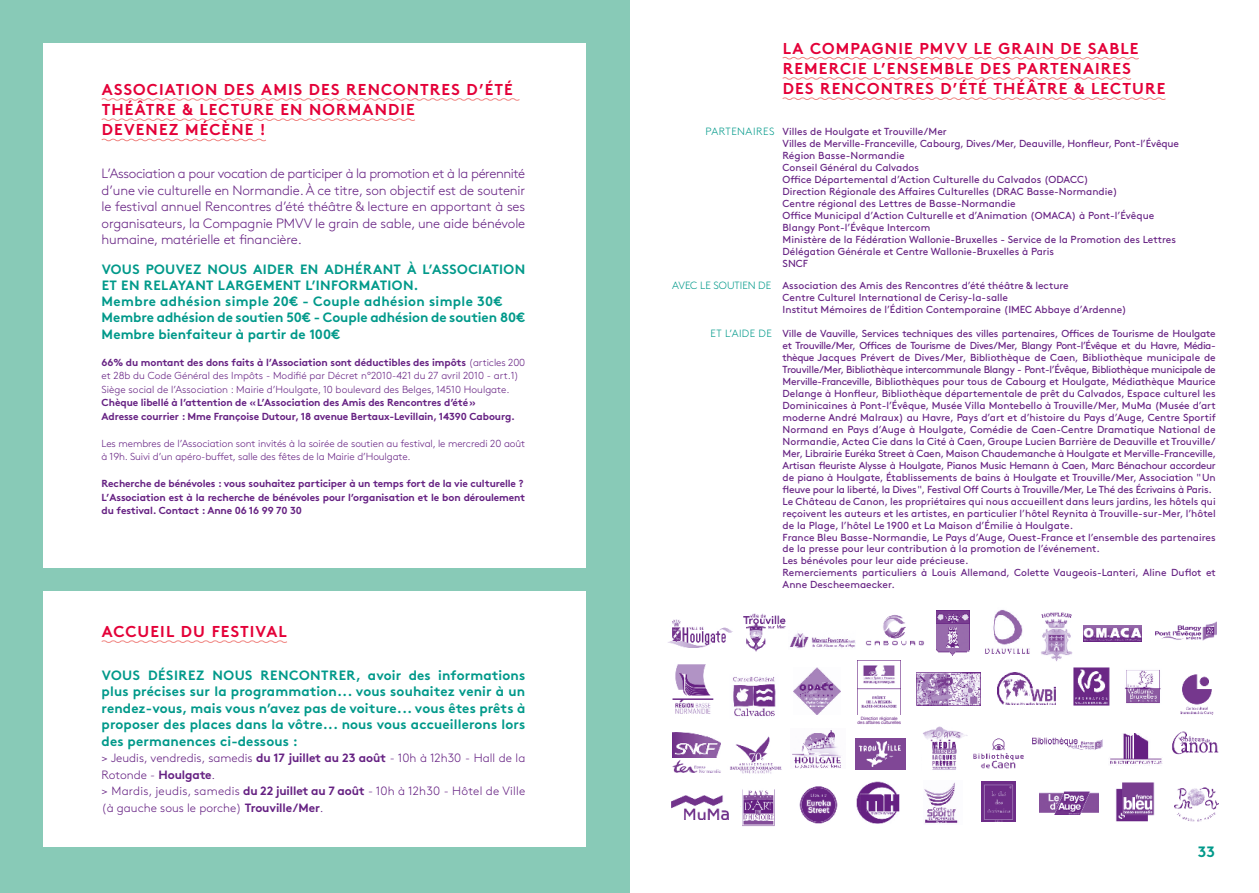
<style>
.page{position:relative;width:1259px;height:893px;background:#fff}
.page>*{position:absolute;margin:0;border:0;box-sizing:border-box;transform-origin:0 0}
.t1{font:700 15.75px/20.2px "Brown";letter-spacing:.07em;color:#e40038}
.t2{font:700 15px "Brown";color:#00998a}
.t3{font:700 13.5px/16.5px "Brown";letter-spacing:.01em;color:#00998a}
.t4{font:300 13.5px/16.5px "Brown";letter-spacing:-.01em;color:#652082;text-align:justify}
.t5{font:300 12px/16.5px "Brown";color:#652082}
.t6{font:300 10.5px "Brown";letter-spacing:.04em;color:#00998a}
.t7{font:300 10.5px "Brown";color:#00998a}
.t8{font:10.2px/12px "Brown";color:#652082}
.t9{font:300 10.2px/13.5px "Brown";letter-spacing:-.005em;color:#652082}
.t10{font:700 10.2px/13.5px "Brown";letter-spacing:-.01em;color:#652082}
.t11{font:4.5px/4.5px "Helvetica";letter-spacing:-.01em;color:#652082;text-align:center}
.s1{font-weight:700}
</style>
<div class="page">
<div style="left:0;top:0;width:629px;height:893px;background:#88cab7"></div>
<div style="left:43px;top:43px;width:543px;height:525px;background:#fff"></div>
<div style="left:43px;top:591px;width:543px;height:255px;background:#fff"></div>
<svg style="left:101px;top:98px;width:419px;height:3px"></svg>
<svg style="left:101px;top:118px;width:314px;height:3px"></svg>
<svg style="left:101px;top:138px;width:165px;height:4px"></svg>
<svg style="left:101px;top:640px;width:186px;height:3px"></svg>
<svg style="left:782px;top:56px;width:357px;height:4px"></svg>
<svg style="left:782px;top:77px;width:349px;height:3px"></svg>
<svg style="left:782px;top:97px;width:384px;height:3px"></svg>
<img style="left:668px;top:620px;width:65px;height:27px">
<img style="left:743px;top:613px;width:43px;height:39px">
<img style="left:937px;top:610px;width:33px;height:45px">
<img style="left:865px;top:614px;width:59px;height:32px">
<img style="left:984px;top:609px;width:46px;height:45px">
<img style="left:789px;top:633px;width:66px;height:15px">
<img style="left:1084px;top:625px;width:57px;height:16px">
<img style="left:733px;top:677px;width:43px;height:40px">
<img style="left:793px;top:667px;width:47px;height:48px">
<img style="left:858px;top:665px;width:42px;height:43px">
<img style="left:916px;top:673px;width:65px;height:33px">
<img style="left:997px;top:673px;width:58px;height:32px">
<img style="left:1073px;top:667px;width:37px;height:39px">
<img style="left:1124px;top:670px;width:37px;height:34px">
<img style="left:673px;top:732px;width:48px;height:25px">
<img style="left:672px;top:760px;width:49px;height:13px">
<img style="left:792px;top:730px;width:49px;height:39px">
<img style="left:855px;top:738px;width:51px;height:31px">
<img style="left:973px;top:738px;width:51px;height:31px">
<img style="left:1032px;top:737px;width:71px;height:13px">
<img style="left:1110px;top:734px;width:52px;height:31px">
<img style="left:1172px;top:731px;width:46px;height:23px">
<img style="left:1174px;top:787px;width:44px;height:35px">
<img style="left:1116px;top:782px;width:39px;height:40px">
<img style="left:1039px;top:792px;width:59px;height:23px">
<img style="left:981px;top:781px;width:34px;height:41px">
<img style="left:924px;top:782px;width:34px;height:42px">
<img style="left:857px;top:782px;width:42px;height:41px">
<img style="left:799px;top:786px;width:39px;height:38px">
<img style="left:742px;top:789px;width:33px;height:37px">
<img style="left:672px;top:796px;width:56px;height:23px">
<img style="left:672px;top:664px;width:42px;height:50px">
<img style="left:1155px;top:622px;width:61px;height:19px">
<img style="left:1180px;top:674px;width:34px;height:41px">
<img style="left:923px;top:726px;width:45px;height:44px">
<img style="left:1041px;top:612px;width:32px;height:50px">
<img style="left:730px;top:736px;width:52px;height:38px">
<h1 class="t1" style="left:102px;top:78px;width:413px">ASSOCIATION DES AMIS DES RENCONTRES D’ÉTÉ<br>TH ÉÂTRE &amp; LECTURE EN NORMANDIE<br>Devene</h1>
<h1 class="t1" style="left:169px;top:118px;width:29px">z méc</h1>
<h1 class="t1" style="left:222px;top:118px;width:19px">ène</h1>
<h1 class="t1" style="left:260px;top:118px;width:7px">!</h1>
<p class="t4" style="left:102px;top:164px;width:425px">L’Association a pour vocation de participer à la promotion et à la pérennité d’une vie culturelle en Normandie. À ce titre, son objectif est de soutenir le festival annuel Rencontres d’été théâtre &amp; lecture en apportant à ses organisateurs, la Compagnie PMVV le grain de sable, une aide bénévole humaine, matérielle et financière.</p>
<h3 class="t3" style="left:102px;top:259px;width:20px">Vous</h3>
<h3 class="t3" style="left:146px;top:259px;width:11px">pouve</h3>
<h3 class="t3" style="left:193px;top:259px;width:25px">z nous</h3>
<h3 class="t3" style="left:253px;top:259px;width:10px">aider</h3>
<h3 class="t3" style="left:300px;top:259px;width:65px">en adhérant</h3>
<h3 class="t3" style="left:407px;top:259px;width:45px">à l’Association</h3>
<h3 class="t3" style="left:102px;top:276px;width:52px">etenrela</h3>
<h3 class="t3" style="left:178px;top:276px;width:19px">yant</h3>
<h3 class="t3" style="left:218px;top:276px;width:11px">largement</h3>
<h3 class="t3" style="left:305px;top:276px;width:44px">l’in formation</h3>
<h3 class="t3" style="left:102px;top:276px;width:425px;text-indent:312px">.<br>Membre adhésion simple 20€ - Couple adhésion simple 30€ Membre adhésion de soutien 50€ - Couple adhésion de soutien 80€ Membre bienfaiteur à partir de 100€</h3>
<p class="t9" style="left:102px;top:355px;width:425px"><span class="s1">66% du montant des dons faits à l’Association sont déductibles des impôts</span> (articles 200 et 28b du Code Général des I mpôts - Modifié par Décret n°2010-421 du 27 avril 2010 - art.1)<br>Siège social de l’Association : Mairie d’Houlgate, 10 boulevard des Belges, 14510 Houlgate.</p>
<p class="t10" style="left:102px;top:395px;width:415px">Chèque libellé à l’attention de «L’Association des Amis des Rencontres d’été»<br>Adresse courrier : Mme Françoise Dutour, 18 avenue Bertaux-Levillain, 14390 Cabourg.</p>
<p class="t9" style="left:102px;top:436px;width:425px">Les membres de l’Association sont invités à la soirée de soutien au festival, le mercredi 20 août à 19h. Suivi d’un apéro-buffet, salle des fêtes de la Mairie d’Houlgate.</p>
<p class="t10" style="left:102px;top:476px;width:425px">Recherche de bénévoles : vous souhaitez participer à un temps fort de la vie culturelle ?<br>L’Association est à la recherche de bénévoles pour l’organisation et le bon déroulement du festival. Contact : Anne 06 16 99 70 30</p>
<h1 class="t1" style="left:102px;top:620px;width:187px">ACCUEIL DU FESTIVAL</h1>
<h3 class="t3" style="left:102px;top:665px;width:20px">Vous</h3>
<h3 class="t3" style="left:148px;top:665px;width:9px">désire</h3>
<h3 class="t3" style="left:196px;top:665px;width:27px">z nous</h3>
<h3 class="t3" style="left:261px;top:665px;width:11px">rencontrer</h3>
<p class="t3" style="left:102px;top:665px;width:425px;text-align:justify;text-indent:254px">, avoir des informations plus précises sur la programmation... vous souhaitez venir à un rendez-vous, mais vous n’avez pas de voiture... vous êtes prêts à proposer des places dans la vôtre... nous vous accueillerons lors des permanences ci-dessous :</p>
<p class="t5" style="left:102px;top:749px;width:425px">&gt; Jeudis, vendredis, samedis <span class="s1">du 17 juillet au 23 août</span> - 10h à 12h30 - Hall de la Rotonde - <span class="s1">Houlgate</span>.<br>&gt; Mardis, jeudis, samedis <span class="s1">du 22 juillet au 7 août</span> - 10h à 12h30 - Hôtel de Ville (à gauche sous le porche) <span class="s1">Trouville/Mer</span>.</p>
<p class="t6" style="left:705px;top:124px;width:70px">Partenaires</p>
<p class="t7" style="left:672px;top:278px;width:101px">Avec le soutien de</p>
<p class="t6" style="left:710px;top:325px;width:63px">Et l’aide de</p>
<h1 class="t1" style="left:782px;top:36px;width:384px">LA COMPAGNIE PMVV LE GRAIN DE SABLE<br>REMERCIE L’ENSEMBLE DES PARTENAIRES<br>DES RENCONTRES D’ÉTÉ TH ÉÂTRE &amp; LECTURE</h1>
<p class="t8" style="left:782px;top:125px;width:398px">Villes de Houlgate et Trouville/Mer<br>Villes de Merville-Franceville, Cabourg, Dives/Mer, Deauville, Honfleur, Pont-l’Évêque Région Basse-Normandie<br>Conseil Général du Calvados<br>Office Départemental d’Action Culturelle du Calvados (ODACC)<br>Direction Régionale des Affaires Culturelles (DRAC Basse-Normandie)<br>Centre régional des Lettres de Basse-Normandie<br>Office Municipal d’Action Culturelle et d’Animation (OMACA) à Pont-l’Évêque Blangy Pont-l’Évêque Intercom<br>Ministère de la Fédération Wallonie-Bruxelles - Service de la Promotion des Lettres Délégation Générale et Centre Wallonie-Bruxelles à Paris<br>SNCF</p>
<p class="t8" style="left:782px;top:279px;width:346px">Association des Amis des Rencontres d’été théâtre &amp; lecture<br>Centre Culturel International de Cerisy-la-salle<br>Institut Mémoires de l’Édition Contemporaine (IMEC Abbaye d’Ardenne)</p>
<p class="t8" style="left:782px;top:326px;width:435px">Ville de Vauville, Services techniques des villes partenaires, Offices de Tourisme de Houlgate et Trouville/Mer, Offices de Tourisme de Dives/Mer, Blangy Pont-l’Évêque et du Havre, Média&shy;thèque Jacques Prévert de Dives/Mer, Bibliothèque de Caen, Bibliothèque municipale de Trouville/Mer, Bibliothèque intercommunale Blangy - Pont-l’Évêque, Bibliothèque municipale de Merville-Franceville, Bibliothèques pour tous de Cabourg et Houlgate, Médiathèque Maurice Delange à Honfleur, Bibliothèque départementale de prêt du Calvados, Espace culturel les Dominicaines à Pont-l’Évêque, Musée Villa Montebello à Trouville/Mer, MuMa (Musée d’art moderne André Malraux) au Havre, Pays d’art et d’histoire du Pays d’Auge, Centre Sportif Normand en Pays d’Auge à Houlgate, Comédie de Caen-Centre Dramatique National de Normandie, Actea Cie dans la Cité à Caen, Groupe Lucien Barrière de Deauville et Trouville/ Mer, Librairie Euréka Street à Caen, Maison Chaudemanche à Houlgate et Merville-Franceville, Artisan fleuriste Alysse à Houlgate, Pianos Music Hemann à Caen, Marc Bénachour accordeur de piano à Houlgate, Établissements de bains à Houlgate et Trouville/Mer, Association "Un fleuve pour la liberté, la Dives", Festival Off Courts à Trouville/Mer, Le Thé des Écrivains à Paris.<br>Le Château de Canon, les propriétaires qui nous accueillent dans leurs jardins, les hôtels qui reçoivent les auteurs et les artistes, en particulier l’hôtel Reynita à Trouville-sur-Mer, l’hôtel de la Plage, l’hôtel Le 1900 et La Maison d’Émilie à Houlgate.<br>France Bleu Basse-Normandie, Le Pays d’Auge, Ouest-France et l’ensemble des partenaires de la presse pour leur contribution à la promotion de l’événement.<br>Les bénévoles pour leur aide précieuse.<br>Remerciements particuliers à Louis Allemand, Colette Vaugeois-Lanteri, Aline Duflot et Anne Descheemaecker.</p>
<p class="t11" style="left:857px;top:716px;width:45px">Direction régionale des affaires culturelles</p>
<h2 class="t2" style="left:1198px;top:839px;width:19px">33</h2>
</div>
